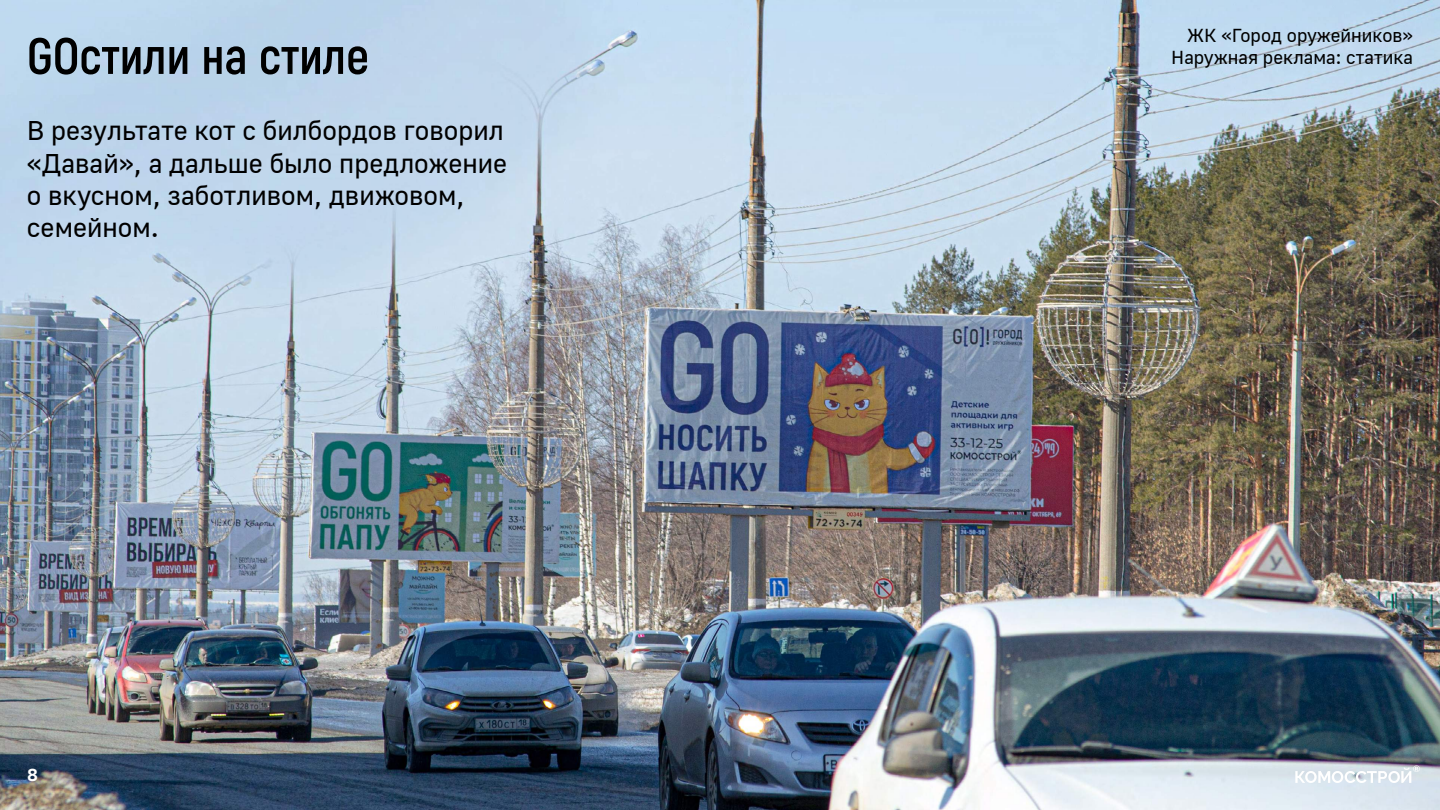
<style>
.page{position:relative;width:1440px;height:810px;background:#fff}
.page>*{position:absolute;margin:0;border:0;box-sizing:border-box;transform-origin:0 0}
.t1{font:700 51px "Akrobat";color:#000}
.t2{font:27px/32.4px "Golos UI";color:#000}
.t3{font:18.75px/22.5px "Golos UI";color:#000;text-align:right}
.t4{font:17.25px "Golos Text VF";color:#fff}
</style>
<div class="page">
<img style="left:0;top:0;width:1440px;height:810px">
<svg style="left:1295px;top:766px;width:125px;height:17px"></svg>
<h1 class="t1" style="left:27px;top:24px;width:344px">GOстили на стиле</h1>
<p class="t2" style="left:27px;top:114px;width:482px">В результате кот с билбордов говорил «Давай», а дальше было предложение о вкусном, заботливом, движовом, семейном.</p>
<p class="t4" style="left:27px;top:765px;width:12px">8</p>
<p class="t3" style="left:1171px;top:24px;width:243px">ЖК «Город оружейников»<br>Наружная реклама: статика</p>
</div>
